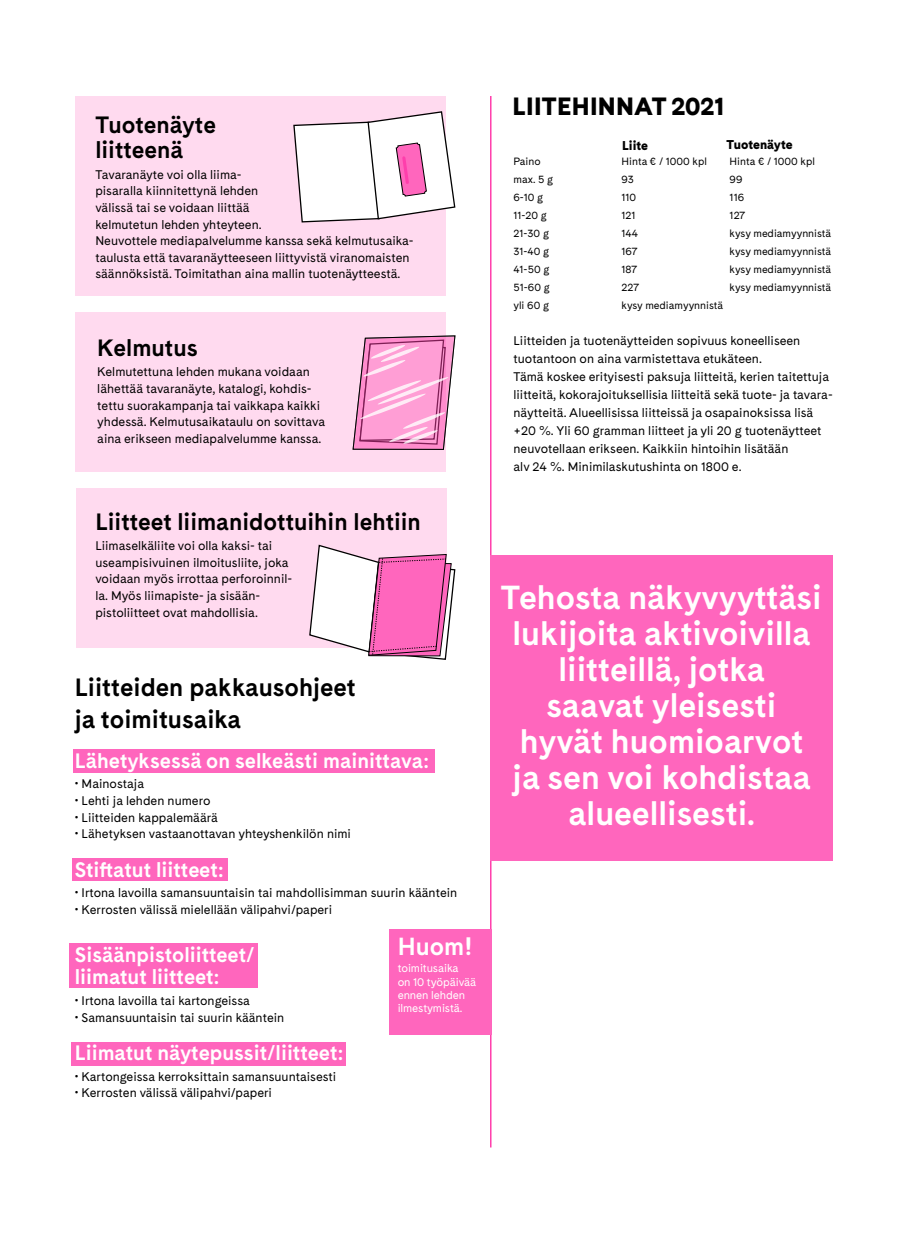
<style>
.page{position:relative;width:908px;height:1233px;background:#fff}
.page>*{position:absolute;margin:0;border:0;box-sizing:border-box;transform-origin:0 0}
.Otsikko_1{font:700 33.15px/36px "Cadiz";color:#fff;text-align:center}
.Lehden_otsikko{font:700 24.9px "Cadiz";color:#000}
.Lehden_otsikko-2{font:900 24.9px "Cadiz";letter-spacing:.01em;color:#000}
.Otsikko_2{font:700 24.6px "Cadiz";color:#fff}
.Otsikko_1-2{font:700 23.55px/24.9px "Cadiz";color:#000}
.Otsikko_2-2{font:700 20.7px/22.2px "Cadiz";color:#fff}
.TEKSTi_ei_rivirekist{font:900 12.75px "Cadiz";color:#000}
.Liite_-_leipis{font:12.45px/16.6px "Cadiz";color:#000}
.TEKSTi_ei_rivirekist-2{font:12.45px/18px "Cadiz";color:#000}
.t1{font:11.25px "Cadiz";letter-spacing:-.01em;color:#fff}
.TEKSTi_ei_rivirekist-3{font:10.5px "Cadiz";color:#000}
</style>
<div class="page">
<div style="left:72px;top:1043px;width:274px;height:23px;background:#ff66bd"></div>
<div style="left:72px;top:859px;width:155px;height:22px;background:#ff66bd"></div>
<div style="left:70px;top:943px;width:188px;height:45px;background:#ff66bd"></div>
<div style="left:73px;top:750px;width:361px;height:23px;background:#ff66bd"></div>
<div style="left:76px;top:489px;width:370px;height:159px;background:#ffdaef"></div>
<svg style="left:309px;top:544px;width:147px;height:116px"></svg>
<div style="left:75px;top:96px;width:371px;height:200px;background:#ffdaef"></div>
<svg style="left:293px;top:111px;width:163px;height:112px"></svg>
<div style="left:75px;top:312px;width:371px;height:159px;background:#ffdaef"></div>
<svg style="left:352px;top:335px;width:104px;height:115px"></svg>
<hr style="left:490px;top:96px;width:1px;height:1052px;background:#ff3eac">
<div style="left:389px;top:930px;width:103px;height:105px;background:#ff66bd"></div>
<div style="left:490px;top:556px;width:342px;height:305px;background:#ff66bd"></div>
<p class="Otsikko_1-2" style="left:95px;top:112px;width:122px">Tuotenäyte liitteenä</p>
<p class="Liite_-_leipis" style="left:95px;top:166px;width:320px">Tavaranäyte voi olla liima-<br>pisaralla kiinnitettynä lehden<br>välissä tai se voidaan liittää<br>kelmutetun lehden yhteyteen.<br>Neuvottele mediapalvelumme kanssa sekä kelmutusaika&shy;taulusta että tavaranäytteeseen liittyvistä viranomaisten säännöksistä. Toimitathan aina mallin tuotenäytteestä.</p>
<p class="Otsikko_1-2" style="left:97px;top:335px;width:102px">Kelmutus</p>
<p class="Liite_-_leipis" style="left:97px;top:363px;width:229px">Kelmutettuna lehden mukana voidaan lähettää tavaranäyte, katalogi, kohdis&shy;tettu suorakampanja tai vaikkapa kaikki yhdessä. Kelmutusaikataulu on sovittava aina erikseen mediapalvelumme kanssa.</p>
<p class="Otsikko_1-2" style="left:95px;top:509px;width:327px">Liitteet liimanidottuihin lehtiin</p>
<p class="Liite_-_leipis" style="left:95px;top:537px;width:198px">Liimaselkäliite voi olla kaksi- tai useampisivuinen ilmoitusliite, joka voidaan myös irrottaa perforoinnil&shy;la. Myös liimapiste- ja sisään&shy;pistoliitteet ovat mahdollisia.</p>
<p class="Lehden_otsikko" style="left:75px;top:668px;width:282px">Liitteiden pakkausohjeet</p>
<p class="Lehden_otsikko" style="left:75px;top:700px;width:168px">ja toimitusaika</p>
<p class="Otsikko_2-2" style="left:75px;top:749px;width:355px">Lähetyksessä on selkeästi mainittava:</p>
<p class="Liite_-_leipis" style="left:75px;top:775px;width:71px">• Mainostaja</p>
<p class="Liite_-_leipis" style="left:75px;top:792px;width:137px">• Lehti ja lehden numero</p>
<p class="Liite_-_leipis" style="left:75px;top:808px;width:145px">• Liitteiden kappalemäärä</p>
<p class="Liite_-_leipis" style="left:75px;top:825px;width:278px">• Lähetyksen vastaanottavan yhteyshenkilön nimi</p>
<p class="Otsikko_2-2" style="left:75px;top:858px;width:150px">Stiftatut liitteet:</p>
<p class="Liite_-_leipis" style="left:75px;top:884px;width:384px">• Irtona lavoilla samansuuntaisin tai mahdollisimman suurin kääntein</p>
<p class="Liite_-_leipis" style="left:75px;top:901px;width:259px">• Kerrosten välissä mielellään välipahvi/paperi</p>
<p class="Otsikko_2-2" style="left:75px;top:944px;width:181px">Sisäänpistoliitteet/ liimatut liitteet:</p>
<p class="Liite_-_leipis" style="left:75px;top:992px;width:177px">• Irtona lavoilla tai kartongeissa</p>
<p class="Liite_-_leipis" style="left:75px;top:1008px;width:211px">• Samansuuntaisin tai suurin kääntein</p>
<p class="Otsikko_2-2" style="left:75px;top:1042px;width:269px">Liimatut näytepussit/liitteet:</p>
<p class="Liite_-_leipis" style="left:75px;top:1068px;width:263px">• Kartongeissa kerroksittain samansuuntaisesti</p>
<p class="Liite_-_leipis" style="left:75px;top:1084px;width:199px">• Kerrosten välissä välipahvi/paperi</p>
<p class="Otsikko_2" style="left:397px;top:928px;width:76px">Huom!</p>
<p class="t1" style="left:397px;top:960px;width:62px">toimitusaika</p>
<p class="t1" style="left:397px;top:973px;width:80px">on 10 työpäivää</p>
<p class="t1" style="left:397px;top:987px;width:69px">ennen lehden</p>
<p class="t1" style="left:397px;top:1000px;width:66px">ilmestymistä.</p>
<p class="Lehden_otsikko-2" style="left:512px;top:87px;width:213px">LIITEHINNAT 2021</p>
<p class="TEKSTi_ei_rivirekist" style="left:622px;top:136px;width:27px">Liite</p>
<p class="TEKSTi_ei_rivirekist" style="left:726px;top:135px;width:67px">Tuotenäyte</p>
<p class="TEKSTi_ei_rivirekist-3" style="left:513px;top:154px;width:29px">Paino</p>
<p class="TEKSTi_ei_rivirekist-3" style="left:621px;top:154px;width:87px">Hinta € / 1000 kpl</p>
<p class="TEKSTi_ei_rivirekist-3" style="left:729px;top:154px;width:87px">Hinta € / 1000 kpl</p>
<p class="TEKSTi_ei_rivirekist-3" style="left:513px;top:172px;width:41px">max. 5 g</p>
<p class="TEKSTi_ei_rivirekist-3" style="left:621px;top:172px;width:14px">93</p>
<p class="TEKSTi_ei_rivirekist-3" style="left:729px;top:172px;width:14px">99</p>
<p class="TEKSTi_ei_rivirekist-3" style="left:513px;top:190px;width:31px">6-10 g</p>
<p class="TEKSTi_ei_rivirekist-3" style="left:621px;top:190px;width:16px">110</p>
<p class="TEKSTi_ei_rivirekist-3" style="left:729px;top:190px;width:16px">116</p>
<p class="TEKSTi_ei_rivirekist-3" style="left:513px;top:208px;width:35px">11-20 g</p>
<p class="TEKSTi_ei_rivirekist-3" style="left:621px;top:208px;width:16px">121</p>
<p class="TEKSTi_ei_rivirekist-3" style="left:729px;top:208px;width:17px">127</p>
<p class="TEKSTi_ei_rivirekist-3" style="left:513px;top:226px;width:37px">21-30 g</p>
<p class="TEKSTi_ei_rivirekist-3" style="left:621px;top:226px;width:18px">144</p>
<p class="TEKSTi_ei_rivirekist-3" style="left:729px;top:226px;width:103px">kysy mediamyynnistä</p>
<p class="TEKSTi_ei_rivirekist-3" style="left:513px;top:244px;width:37px">31-40 g</p>
<p class="TEKSTi_ei_rivirekist-3" style="left:621px;top:244px;width:17px">167</p>
<p class="TEKSTi_ei_rivirekist-3" style="left:729px;top:244px;width:103px">kysy mediamyynnistä</p>
<p class="TEKSTi_ei_rivirekist-3" style="left:513px;top:262px;width:37px">41-50 g</p>
<p class="TEKSTi_ei_rivirekist-3" style="left:621px;top:262px;width:17px">187</p>
<p class="TEKSTi_ei_rivirekist-3" style="left:729px;top:262px;width:103px">kysy mediamyynnistä</p>
<p class="TEKSTi_ei_rivirekist-3" style="left:513px;top:280px;width:38px">51-60 g</p>
<p class="TEKSTi_ei_rivirekist-3" style="left:621px;top:280px;width:19px">227</p>
<p class="TEKSTi_ei_rivirekist-3" style="left:729px;top:280px;width:103px">kysy mediamyynnistä</p>
<p class="TEKSTi_ei_rivirekist-3" style="left:513px;top:298px;width:37px">yli 60 g</p>
<p class="TEKSTi_ei_rivirekist-3" style="left:621px;top:298px;width:103px">kysy mediamyynnistä</p>
<p class="TEKSTi_ei_rivirekist-2" style="left:513px;top:332px;width:321px">Liitteiden ja tuotenäytteiden sopivuus koneelliseen tuotantoon on aina varmistettava etukäteen.<br>Tämä koskee erityisesti paksuja liitteitä, kerien taitettuja liitteitä, kokorajoituksellisia liitteitä sekä tuote- ja tavara&shy;näytteitä. Alueellisissa liitteissä ja osapainoksissa lisä +20 %. Yli 60 gramman liitteet ja yli 20 g tuotenäytteet neuvotellaan erikseen. Kaikkiin hintoihin lisätään<br>alv 24 %. Minimilaskutushinta on 1800 e.</p>
<p class="Otsikko_1" style="left:501px;top:579px;width:322px">Tehosta näkyvyyttäsi lukijoita aktivoivilla liitteillä, jotka<br>saavat yleisesti hyvät huomioarvot<br>ja sen voi kohdistaa alueellisesti.</p>
</div>
